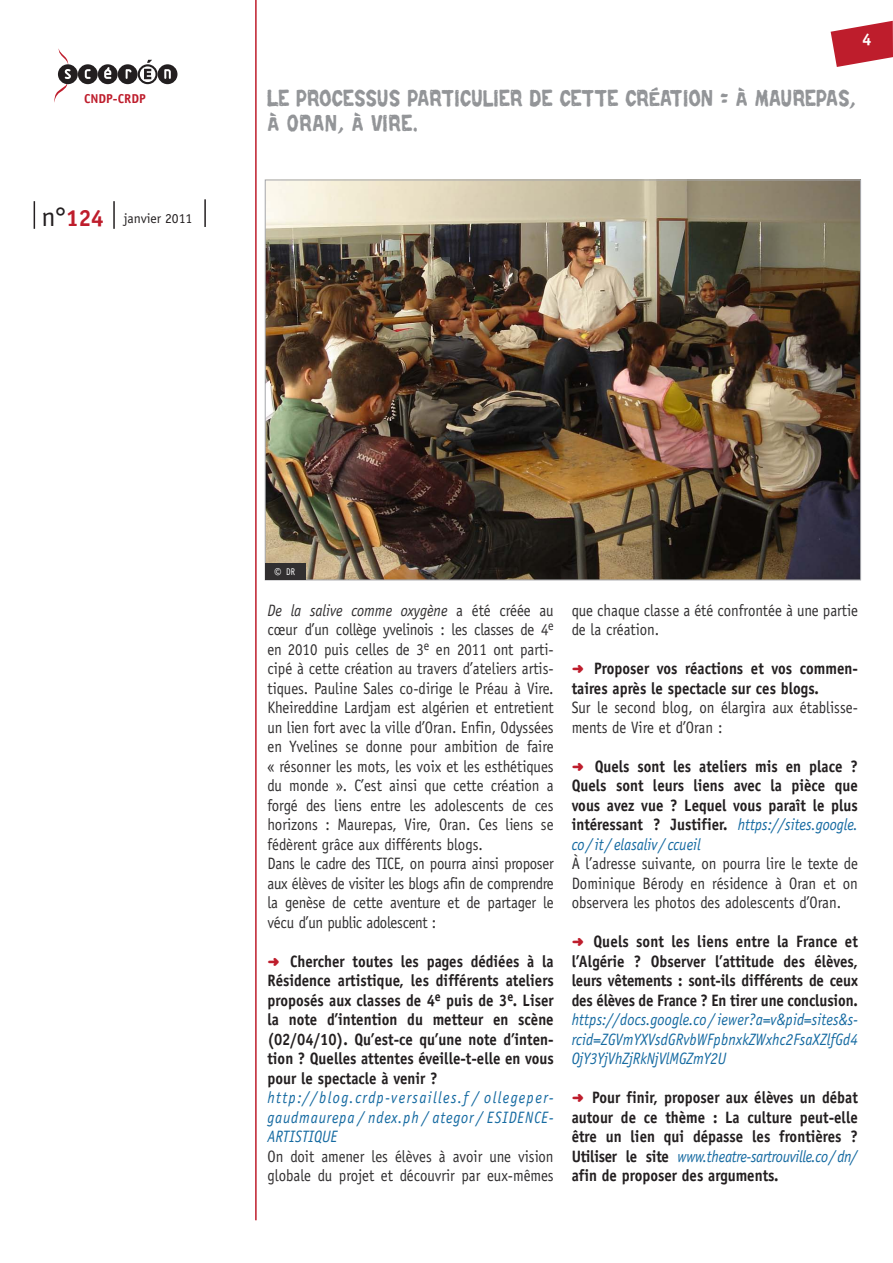
<style>
.page{position:relative;width:893px;height:1263px;background:#fff}
.page>*{position:absolute;margin:0;border:0;box-sizing:border-box;transform-origin:0 0}
.t1{font:21px/25.2px "Repent";color:#939598;scale:.8 1}
.t2{font:700 16.8px "Officina Sans Std";color:#fff}
.t3{font:16.5px/19.5px "Officina Sans Std";color:#312f30;scale:.9 1}
.t4{font:700 16.5px/19.5px "Officina Sans Std";color:#231f20;text-align:justify;scale:.9 1}
.t5{font:italic 16.5px/19.5px "Officina Sans Std";letter-spacing:.015em;color:#156aa1;text-align:justify;scale:.9 1}
.t6{font:13.65px "Officina Sans Std";color:#231f20}
.t7{font:700 12.9px "Officina Sans Std";color:#be1d2c}
.t8{font:9.75px "Officina Sans Std";color:#fff;scale:.85 1}
.s1{font-size:27.3px}
.s2{font-weight:700;font-size:23.4px;color:#be1d2c}
.s3{font-weight:700;font-size:15.75px}
.s4{font-style:italic}
.s5{font-family:"Distro Bats";font-weight:400;font-size:13.5px;color:#be1d2c}
.s6{font-weight:400;font-style:italic;color:#156aa1}
</style>
<div class="page">
<hr style="left:255px;top:0;width:2px;height:1220px;background:#be1d2c">
<hr style="left:204px;top:199px;width:2px;height:28px;background:#231f20">
<svg style="left:34px;top:201px;width:1px;height:28px"></svg>
<hr style="left:113px;top:201px;width:2px;height:28px;background:#231f20">
<svg style="left:54px;top:48px;width:123px;height:55px"></svg>
<svg style="left:831px;top:21px;width:62px;height:46px"></svg>
<img style="left:267px;top:181px;width:592px;height:397px">
<div style="left:266px;top:563px;width:40px;height:17px;background:#312f30"></div>
<p class="t7" style="left:84px;top:90px;width:63px">CNDP-CRDP</p>
<p class="t6" style="left:42px;top:210px;width:152px"><span class="s1">n°</span><span class="s2">124</span> janvier 2011</p>
<p class="t2" style="left:862px;top:29px;width:11px">4</p>
<p class="t1" style="left:267px;top:85px;width:737px">LE PROCESSUS PARTICULIER DE CETTE CRÉATION : À MAUREPAS,<br>À ORAN, À VIRE.</p>
<p class="t8" style="left:274px;top:566px;width:26px"><span class="s3">©</span> DR</p>
<p class="t3" style="left:267px;top:600px;width:320px"><span class="s4">De la salive comme oxygène</span> a été créée au cœur d’un collège yvelinois : les classes de 4<sup>e </sup>en 2010 puis celles de 3<sup>e</sup> en 2011 ont parti&shy;cipé à cette création au travers d’ateliers artis&shy;tiques. Pauline Sales co-dirige le Préau à Vire.<br>Kheireddine Lardjam est algérien et entretient un lien fort avec la ville d’Oran. Enfin, Odyssées en Yvelines se donne pour ambition de faire « résonner les mots, les voix et les esthétiques du monde ». C’est ainsi que cette création a forgé des liens entre les adolescents de ces horizons : Maurepas, Vire, Oran. Ces liens se fédèrent grâce aux différents blogs.<br>Dans le cadre des TICE, on pourra ainsi proposer aux élèves de visiter les blogs afin de comprendre la genèse de cette aventure et de partager le vécu d’un public adolescent :</p>
<p class="t4" style="left:267px;top:951px;width:320px"><span class="s5">b</span> Chercher toutes les pages dédiées à la Résidence artistique, les différents ateliers proposés aux classes de 4<sup>e</sup> puis de 3<sup>e</sup>. Liser la note d’intention du metteur en scène (02/04/10). Qu’est-ce qu’une note d’inten&shy;tion ? Quelles attentes éveille-t-elle en vous pour le spectacle à venir ?</p>
<p class="t5" style="left:267px;top:1088px;width:320px">http://blog.crdp-versailles.f / ollegeper&shy;gaudmaurepa / ndex.ph / ategor / ESIDENCE-ARTISTIQUE</p>
<p class="t3" style="left:267px;top:1146px;width:320px">On doit amener les élèves à avoir une vision globale du projet et découvrir par eux-mêmes</p>
<p class="t3" style="left:572px;top:600px;width:320px">que chaque classe a été confrontée à une partie de la création.</p>
<p class="t4" style="left:572px;top:659px;width:320px"><span class="s5">b</span> Proposer vos réactions et vos commen&shy;taires après le spectacle sur ces blogs.</p>
<p class="t3" style="left:572px;top:698px;width:320px">Sur le second blog, on élargira aux établisse&shy;ments de Vire et d’Oran :</p>
<p class="t4" style="left:572px;top:756px;width:320px"><span class="s5">b</span> Quels sont les ateliers mis en place ?<br>Quels sont leurs liens avec la pièce que vous avez vue ? Lequel vous paraît le plus intéressant ? Justifier. <span class="s6">https://sites.google. co / it / elasaliv / ccueil</span></p>
<p class="t3" style="left:572px;top:854px;width:320px;text-align:justify">À l’adresse suivante, on pourra lire le texte de Dominique Bérody en résidence à Oran et on observera les photos des adolescents d’Oran.</p>
<p class="t4" style="left:572px;top:932px;width:320px"><span class="s5">b</span> Quels sont les liens entre la France et l’Algérie ? Observer l’attitude des élèves, leurs vêtements : sont-ils différents de ceux des élèves de France ? En tirer une conclusion.</p>
<p class="t5" style="left:572px;top:1010px;width:319px">https://docs.google.co / iewer?a=v&amp;pid=sites&amp;s&shy;rcid=ZGVmYXVsdGRvbWFpbnxkZWxhc2FsaXZlfGd4<br>OjY3YjVhZjRkNjVlMGZmY2U</p>
<p class="t4" style="left:572px;top:1088px;width:320px"><span class="s5">b</span> Pour finir, proposer aux élèves un débat autour de ce thème : La culture peut-elle être un lien qui dépasse les frontières ?<br>Utiliser le site <span class="s6">www.theatre-sartrouville.co/dn/ </span>afin de proposer des arguments.</p>
</div>
